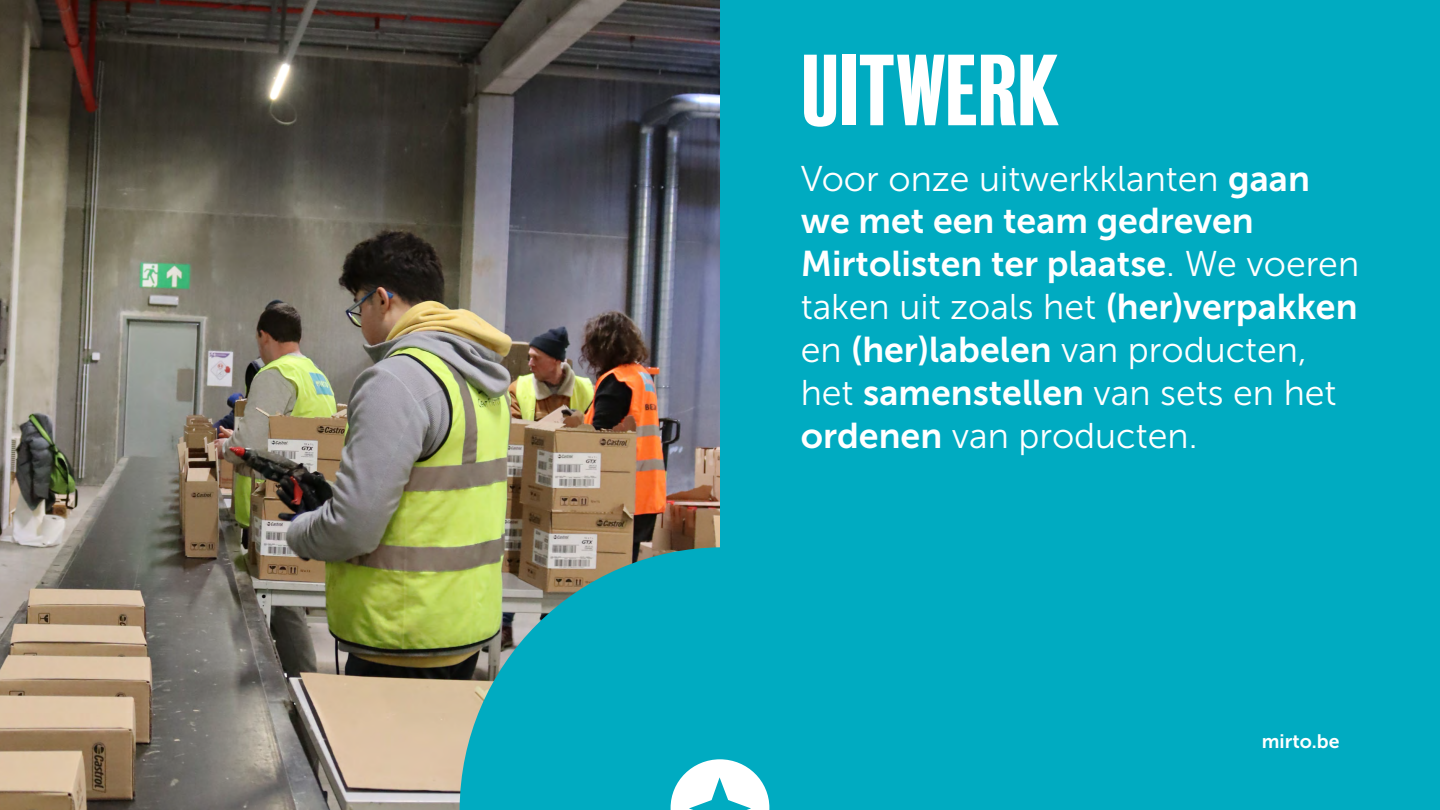
<style>
.page{position:relative;width:1440px;height:810px;background:#fff}
.page>*{position:absolute;margin:0;border:0;box-sizing:border-box;transform-origin:0 0}
.t1{font:500 91.88px "Bureau Grot Compressed";color:#fff}
.t2{font:35.7px/42.8px "Museo Sans 300";color:#fff}
.t3{font:35.7px/42.8px "Museo Sans 700";color:#fff}
.t4{font:19.42px "Museo Sans 700";color:#fff}
.s1{font-family:"Museo Sans 700"}
.s2{font-family:"Museo Sans 300"}
</style>
<div class="page">
<img style="left:0;top:0;width:720px;height:810px">
<div style="left:720px;top:0;width:720px;height:810px;background:#00abc1"></div>
<svg style="left:460px;top:547px;width:260px;height:263px;fill:#00abc1"></svg>
<svg style="left:671px;top:759px;width:98px;height:51px"></svg>
<h1 class="t1" style="left:801px;top:39px;width:259px">UITWERK</h1>
<p class="t2" style="left:801px;top:157px;width:511px">Voor onze uitwerkklanten <span class="s1">gaan</span></p>
<p class="t3" style="left:801px;top:200px;width:560px">we met een team gedreven<br>Mirtolisten ter plaatse<span class="s2">. We voeren</span></p>
<p class="t2" style="left:801px;top:286px;width:558px">taken uit zoals het <span class="s1">(her)verpakken </span>en <span class="s1">(her)labelen</span> van producten, het <span class="s1">samenstellen</span> van sets en het <span class="s1">ordenen</span> van producten.</p>
<p class="t4" style="left:1262px;top:731px;width:79px">mirto.be</p>
</div>
